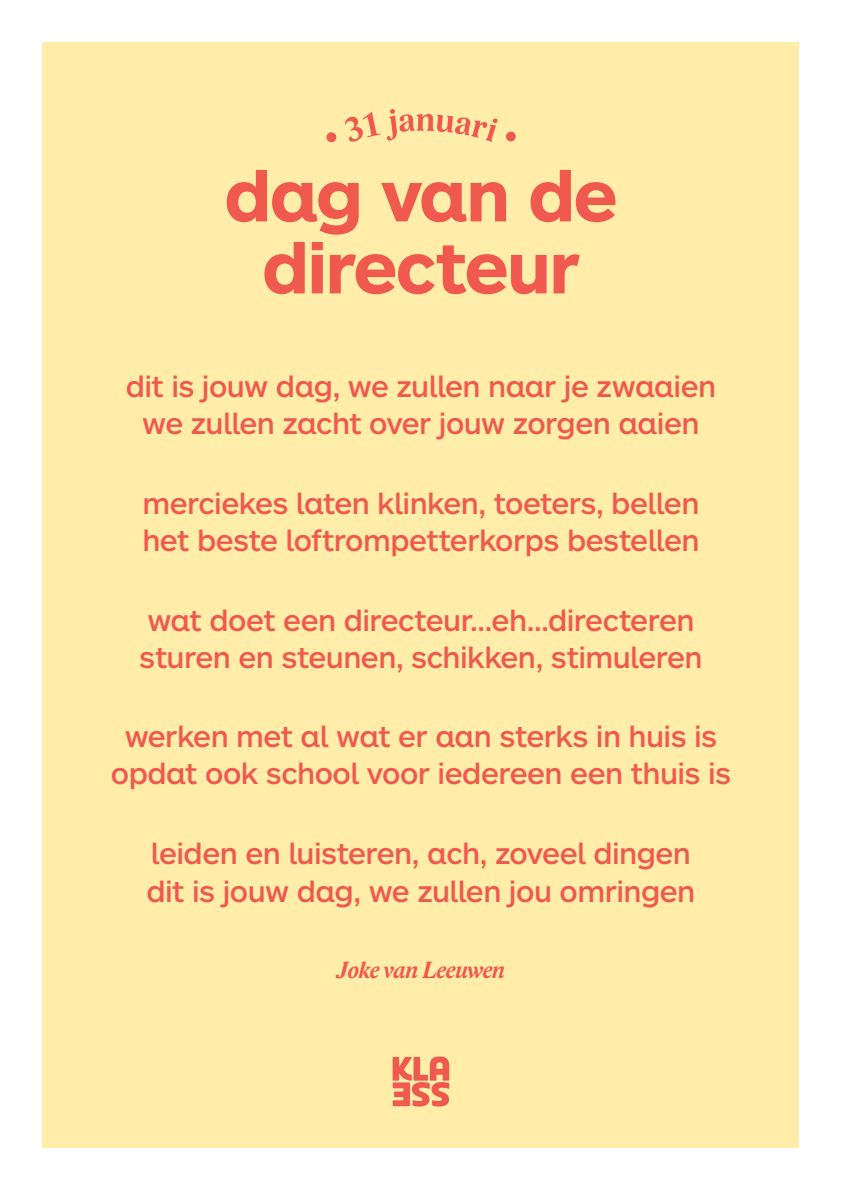
<style>
.page{position:relative;width:842px;height:1191px;background:#fff}
.page>*{position:absolute;margin:0;border:0;box-sizing:border-box;transform-origin:0 0}
.t1{font:700 72px/72px "ARS Maquette Pro";letter-spacing:-.03em;color:#f0594d;text-align:center}
.t2{font:500 30px/37px "ARS Maquette Pro";letter-spacing:-.02em;color:#f0594d}
.t3{font:italic 700 24px "Lido STF";letter-spacing:-.015em;color:#f0594d}
</style>
<div class="page">
<div style="left:43px;top:43px;width:756px;height:1105px;background:#ffeda9"></div>
<svg style="left:393px;top:1056px;width:56px;height:50px"></svg>
<svg style="left:326px;top:132px;width:11px;height:11px"></svg>
<svg style="left:345px;top:112px;width:36px;height:30px"></svg>
<svg style="left:387px;top:109px;width:111px;height:33px"></svg>
<svg style="left:506px;top:131px;width:10px;height:11px"></svg>
<p class="t1" style="left:224px;top:157px;width:395px">dag van de directeur</p>
<p class="t2" style="left:126px;top:367px;width:592px;text-align:center">dit is jouw dag, we zullen naar je zwaaien we zullen zacht over jouw zorgen aaien</p>
<p class="t2" style="left:142px;top:483px;width:559px">merciekes laten klinken, toeters, bellen het beste loftrompetterkorps bestellen</p>
<p class="t2" style="left:139px;top:600px;width:565px">wat doet een directeur…eh…directeren sturen en steunen, schikken, stimuleren</p>
<p class="t2" style="left:111px;top:717px;width:622px;text-align:center">werken met al wat er aan sterks in huis is opdat ook school voor iedereen een thuis is</p>
<p class="t2" style="left:147px;top:833px;width:550px;line-height:38px">leiden en luisteren, ach, zoveel dingen dit is jouw dag, we zullen jou omringen</p>
<p class="t3" style="left:337px;top:955px;width:169px">Joke van Leeuwen</p>
</div>
